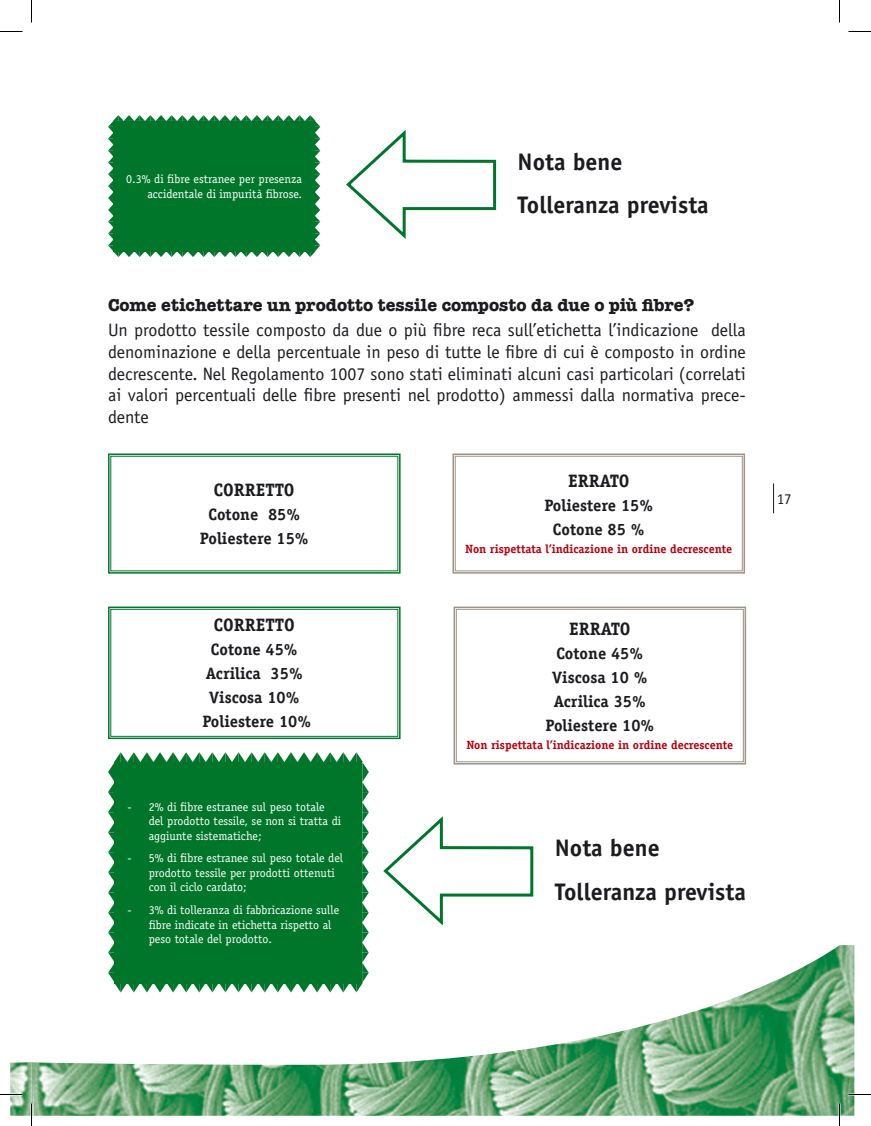
<style>
.page{position:relative;width:871px;height:1126px;background:#fff}
.page>*{position:absolute;margin:0;border:0;box-sizing:border-box;transform-origin:0 0}
.t1{font:700 24px/43.2px "Officina Sans Std";color:#1b1c20}
.t2{font:18px/21.6px "Officina Sans Std";color:#1b1c20;text-align:justify}
.t3{font:700 18px "American Typewriter";color:#1b1c20}
.t4{font:700 18px "Officina Serif Std";color:#1b1c20}
.t5{font:700 16.5px/24px "Officina Serif Std";color:#1b1c20;text-align:center}
.t6{font:15px "Officina Serif Std";color:#1b1c20}
.t7{font:12px/14.4px "Officina Serif Std";color:#fff}
.t8{font:700 12px "Officina Serif Std";color:#b7000d}
</style>
<div class="page">
<img style="left:10px;top:1062px;width:23px;height:54px">
<img style="left:33px;top:945px;width:821px;height:171px">
<hr style="left:773px;top:483px;width:1px;height:30px;background:#1b1c20">
<svg style="left:108px;top:453px;width:293px;height:121px"></svg>
<svg style="left:452px;top:453px;width:293px;height:121px"></svg>
<div style="left:455px;top:456px;width:287px;height:115px;border:1px solid #9f9286"></div>
<svg style="left:108px;top:115px;width:212px;height:142px"></svg>
<div style="left:113px;top:121px;width:202px;height:131px;background:#00762a"></div>
<svg style="left:346px;top:130px;width:151px;height:109px"></svg>
<svg style="left:108px;top:606px;width:293px;height:134px"></svg>
<div style="left:111px;top:609px;width:287px;height:128px;border:1px solid #00762a"></div>
<svg style="left:453px;top:606px;width:294px;height:159px"></svg>
<div style="left:456px;top:609px;width:287px;height:153px;border:1px solid #9f9286"></div>
<svg style="left:108px;top:752px;width:261px;height:240px"></svg>
<div style="left:115px;top:762px;width:247px;height:221px;background:#00762a"></div>
<svg style="left:383px;top:816px;width:151px;height:110px"></svg>
<hr style="left:838px;top:1103px;width:2px;height:23px;background:#fff">
<svg style="left:0;top:31px;width:22px;height:1px"></svg>
<svg style="left:848px;top:31px;width:23px;height:1px"></svg>
<svg style="left:0;top:1094px;width:22px;height:1px"></svg>
<svg style="left:848px;top:1094px;width:23px;height:1px"></svg>
<svg style="left:31px;top:0;width:1px;height:22px"></svg>
<svg style="left:31px;top:1103px;width:1px;height:23px"></svg>
<svg style="left:839px;top:0;width:1px;height:22px"></svg>
<svg style="left:839px;top:1103px;width:1px;height:23px"></svg>
<p class="t7" style="left:126px;top:172px;width:177px;text-align:right">0.3% di fibre estranee per presenza accidentale di impurità fibrose.</p>
<h1 class="t1" style="left:518px;top:140px;width:193px">Nota bene<br>Tolleranza prevista</h1>
<h2 class="t3" style="left:108px;top:289px;width:588px">Come etichettare un prodotto tessile composto da due o più fibre?</h2>
<p class="t2" style="left:108px;top:320px;width:639px">Un prodotto tessile composto da due o più fibre reca sull’etichetta l’indicazione della denominazione e della percentuale in peso di tutte le fibre di cui è composto in ordine decrescente. Nel Regolamento 1007 sono stati eliminati alcuni casi particolari (correlati ai valori percentuali delle fibre presenti nel prodotto) ammessi dalla normativa prece&shy;dente</p>
<h2 class="t4" style="left:214px;top:479px;width:82px">CORRETTO</h2>
<h3 class="t5" style="left:200px;top:502px;width:110px">Cotone 85%<br>Poliestere 15%</h3>
<h2 class="t4" style="left:214px;top:614px;width:82px">CORRETTO</h2>
<h3 class="t5" style="left:202px;top:637px;width:110px">Cotone 45%<br>Acrilica 35%<br>Viscosa 10%<br>Poliestere 10%</h3>
<p class="t7" style="left:149px;top:800px;width:194px;text-indent:-21px">- 2% di fibre estranee sul peso totale del prodotto tessile, se non si tratta di aggiunte sistematiche;</p>
<p class="t7" style="left:149px;top:851px;width:196px;text-indent:-21px">- 5% di fibre estranee sul peso totale del prodotto tessile per prodotti ottenuti con il ciclo cardato;</p>
<p class="t7" style="left:149px;top:903px;width:192px;text-indent:-21px">- 3% di tolleranza di fabbricazione sulle fibre indicate in etichetta rispetto al peso totale del prodotto.</p>
<h2 class="t4" style="left:568px;top:469px;width:63px">ERRATO</h2>
<h3 class="t5" style="left:544px;top:493px;width:110px">Poliestere 15%<br>Cotone 85 %</h3>
<p class="t8" style="left:465px;top:542px;width:268px">Non rispettata l’indicazione in ordine decrescente</p>
<h2 class="t4" style="left:569px;top:617px;width:63px">ERRATO</h2>
<h3 class="t5" style="left:545px;top:641px;width:110px">Cotone 45%<br>Viscosa 10 %<br>Acrilica 35%<br>Poliestere 10%</h3>
<p class="t8" style="left:466px;top:738px;width:268px">Non rispettata l’indicazione in ordine decrescente</p>
<h1 class="t1" style="left:555px;top:826px;width:193px">Nota bene<br>Tolleranza prevista</h1>
<p class="t6" style="left:777px;top:490px;width:16px">17</p>
</div>
